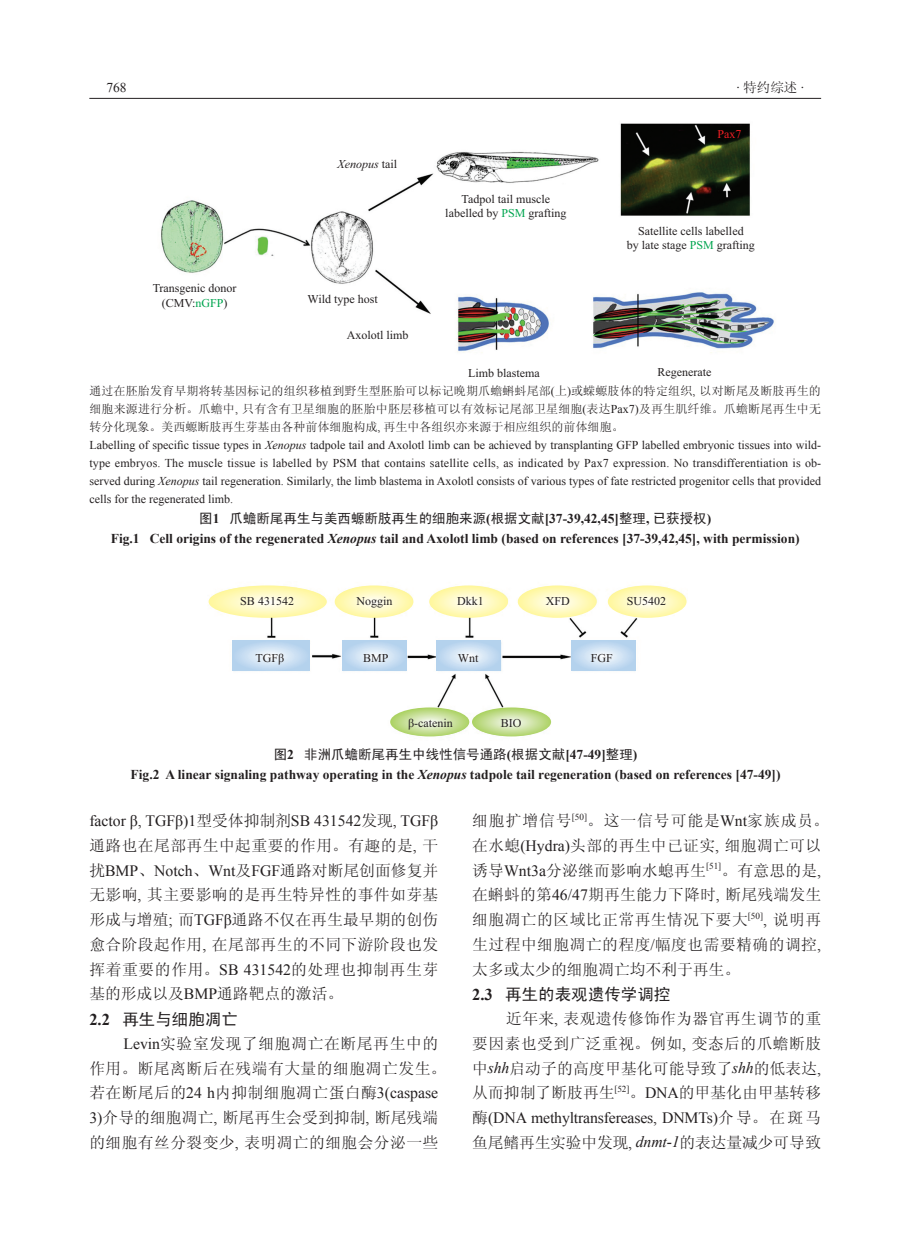
<style>
.page{position:relative;width:919px;height:1238px;background:#fff}
.page>*{position:absolute;margin:0;border:0;box-sizing:border-box;transform-origin:0 0}
.标题2{font:16.5px "Sim Hei";color:#231f20}
.正文{font:15.75px/24.8px "Sim Sun";letter-spacing:.03em;color:#231f20;text-align:justify}
.表头_图题{font:700 13.5px "Times New Roman";color:#231f20}
.表头_图题-2{font:13.5px "Sim Hei";color:#231f20}
.t1{font:13.5px "Sim Sun";color:#231f20}
.t2{font:13.5px "Times New Roman";color:#231f20}
.表格_图注{font:12px/14.4px "Times New Roman";color:#231f20;text-align:center}
.表格_图注-2{font:12px/18px "Sim Sun";color:#231f20;text-align:justify}
.t3{font:italic 12px "Times New Roman";color:#231f20}
.t4{font:12px "Times New Roman";color:#ee1e23}
.s1{font-family:"Times New Roman"}
.s2{font-style:normal}
.s3{color:#00a54f}
.s4{font-style:italic}
.s5{font-family:"Times New Roman";font-weight:700}
.s6{font-family:"Times New Roman";font-style:italic}
</style>
<div class="page">
<hr style="left:89px;top:98px;width:732px;height:1px;background:#231f20">
<img style="left:161px;top:123px;width:614px;height:230px">
<img style="left:234px;top:598px;width:453px;height:139px">
<svg style="left:334px;top:585px;width:79px;height:33px"></svg>
<svg style="left:208px;top:585px;width:119px;height:33px"></svg>
<svg style="left:429px;top:585px;width:79px;height:33px"></svg>
<svg style="left:390px;top:707px;width:161px;height:29px"></svg>
<svg style="left:517px;top:585px;width:79px;height:33px"></svg>
<svg style="left:607px;top:585px;width:79px;height:33px"></svg>
<svg style="left:232px;top:640px;width:77px;height:31px;background:#c6dcf1"></svg>
<svg style="left:342px;top:640px;width:64px;height:31px;background:#c6dcf1"></svg>
<svg style="left:436px;top:640px;width:64px;height:31px;background:#c6dcf1"></svg>
<svg style="left:571px;top:640px;width:64px;height:31px;background:#c6dcf1"></svg>
<p class="t2" style="left:106px;top:79px;width:22px">768</p>
<p class="t1" style="left:736px;top:81px;width:69px"><span class="s1">·</span> 特约综述 <span class="s1">·</span></p>
<p class="t3" style="left:337px;top:156px;width:61px">Xenopus <span class="s2">tail</span></p>
<p class="表格_图注" style="left:153px;top:281px;width:85px">Transgenic donor (CMV:<span class="s3">nGFP</span>)</p>
<p class="表格_图注" style="left:307px;top:291px;width:72px">Wild type host</p>
<p class="表格_图注" style="left:347px;top:327px;width:63px">Axolotl limb</p>
<p class="表格_图注" style="left:445px;top:191px;width:122px">Tadpol tail muscle labelled by <span class="s3">PSM</span> grafting</p>
<p class="t4" style="left:717px;top:125px;width:25px">Pax7</p>
<p class="表格_图注" style="left:627px;top:223px;width:129px">Satellite cells labelled<br>by late stage <span class="s3">PSM</span> grafting</p>
<p class="表格_图注" style="left:468px;top:365px;width:73px">Limb blastema</p>
<p class="表格_图注" style="left:657px;top:365px;width:55px">Regenerate</p>
<p class="表格_图注-2" style="left:89px;top:382px;width:733px">通过在胚胎发育早期将转基因标记的组织移植到野生型胚胎可以标记晚期爪蟾蝌蚪尾部<span class="s1">(</span>上<span class="s1">)</span>或蝾螈肢体的特定组织<span class="s1">,</span> 以对断尾及断肢再生的细胞来源进行分析。爪蟾中<span class="s1">,</span> 只有含有卫星细胞的胚胎中胚层移植可以有效标记尾部卫星细胞<span class="s1">(</span>表达<span class="s1">Pax7)</span>及再生肌纤维。爪蟾断尾再生中无转分化现象。美西螈断肢再生芽基由各种前体细胞构成<span class="s1">,</span> 再生中各组织亦来源于相应组织的前体细胞。</p>
<p class="表格_图注" style="left:89px;top:436px;width:733px;line-height:18px;text-align:justify">Labelling of specific tissue types in <span class="s4">Xenopus</span> tadpole tail and Axolotl limb can be achieved by transplanting GFP labelled embryonic tissues into wild&shy;type embryos. The muscle tissue is labelled by PSM that contains satellite cells, as indicated by Pax7 expression. No transdifferentiation is ob&shy;served during <span class="s4">Xenopus</span> tail regeneration. Similarly, the limb blastema in Axolotl consists of various types of fate restricted progenitor cells that provided cells for the regenerated limb.</p>
<p class="表头_图题-2" style="left:199px;top:511px;width:513px">图<span class="s5">1</span> 爪蟾断尾再生与美西螈断肢再生的细胞来源<span class="s5">(</span>根据文献<span class="s5">[37-39,42,45]</span>整理<span class="s5">,</span> 已获授权<span class="s5">)</span></p>
<p class="表头_图题" style="left:111px;top:529px;width:690px">Fig.1 Cell origins of the regenerated <span class="s4">Xenopus</span> tail and Axolotl limb (based on references [37-39,42,45], with permission)</p>
<p class="表格_图注" style="left:240px;top:594px;width:55px">SB 431542</p>
<p class="表格_图注" style="left:255px;top:651px;width:30px">TGFβ</p>
<p class="表格_图注" style="left:356px;top:594px;width:37px">Noggin</p>
<p class="表格_图注" style="left:457px;top:594px;width:28px">Dkk1</p>
<p class="表格_图注" style="left:546px;top:594px;width:25px">XFD</p>
<p class="表格_图注" style="left:626px;top:594px;width:41px">SU5402</p>
<p class="表格_图注" style="left:363px;top:651px;width:27px">BMP</p>
<p class="表格_图注" style="left:458px;top:651px;width:22px">Wnt</p>
<p class="表格_图注" style="left:590px;top:651px;width:24px">FGF</p>
<p class="表格_图注" style="left:408px;top:715px;width:46px">β-catenin</p>
<p class="表格_图注" style="left:500px;top:715px;width:22px">BIO</p>
<p class="表头_图题-2" style="left:274px;top:747px;width:365px">图<span class="s5">2</span> 非洲爪蟾断尾再生中线性信号通路<span class="s5">(</span>根据文献<span class="s5">[47-49]</span>整理<span class="s5">)</span></p>
<p class="表头_图题" style="left:131px;top:765px;width:651px">Fig.2 A linear signaling pathway operating in the <span class="s4">Xenopus</span> tadpole tail regeneration (based on references [47-49])</p>
<p class="正文" style="left:89px;top:808px;width:350px"><span class="s1">factor β, TGFβ)1</span>型受体抑制剂<span class="s1">SB 431542</span>发现<span class="s1">, TGFβ</span>通路也在尾部再生中起重要的作用。有趣的是<span class="s1">,</span> 干扰<span class="s1">BMP</span>、<span class="s1">Notch</span>、<span class="s1">Wnt</span>及<span class="s1">FGF</span>通路对断尾创面修复并无影响<span class="s1">,</span> 其主要影响的是再生特异性的事件如芽基形成与增殖<span class="s1">;</span> 而<span class="s1">TGFβ</span>通路不仅在再生最早期的创伤愈合阶段起作用<span class="s1">,</span> 在尾部再生的不同下游阶段也发挥着重要的作用。<span class="s1">SB 431542</span>的处理也抑制再生芽基的形成以及<span class="s1">BMP</span>通路靶点的激活。</p>
<p class="标题2" style="left:89px;top:1010px;width:150px"><span class="s5">2.2</span> 再生与细胞凋亡</p>
<p class="正文" style="left:89px;top:1030px;width:358px;text-align:left;text-indent:34px"><span class="s1">Levin</span>实验室发现了细胞凋亡在断尾再生中的作用。断尾离断后在残端有大量的细胞凋亡发生。若在断尾后的<span class="s1">24 h</span>内抑制细胞凋亡蛋白酶<span class="s1">3(caspase<br>3)</span>介导的细胞凋亡<span class="s1">,</span> 断尾再生会受到抑制<span class="s1">,</span> 断尾残端的细胞有丝分裂变少<span class="s1">,</span> 表明凋亡的细胞会分泌一些</p>
<p class="正文" style="left:472px;top:808px;width:358px;text-align:left">细胞扩增信号<sup>[50]</sup>。这一信号可能是<span class="s1">Wnt</span>家族成员。在水螅<span class="s1">(Hydra)</span>头部的再生中已证实<span class="s1">,</span> 细胞凋亡可以诱导<span class="s1">Wnt3a</span>分泌继而影响水螅再生<sup>[51]</sup>。有意思的是<span class="s1">,</span>在蝌蚪的第<span class="s1">46/47</span>期再生能力下降时<span class="s1">,</span> 断尾残端发生细胞凋亡的区域比正常再生情况下要大<sup>[50]</sup><span class="s1">,</span> 说明再生过程中细胞凋亡的程度<span class="s1">/</span>幅度也需要精确的调控<span class="s1">,</span>太多或太少的细胞凋亡均不利于再生。</p>
<p class="标题2" style="left:472px;top:985px;width:199px"><span class="s5">2.3</span> 再生的表观遗传学调控</p>
<p class="正文" style="left:472px;top:1006px;width:350px;text-indent:34px">近年来<span class="s1">,</span> 表观遗传修饰作为器官再生调节的重要因素也受到广泛重视。例如<span class="s1">,</span> 变态后的爪蟾断肢中<span class="s6">shh</span>启动子的高度甲基化可能导致了<span class="s6">shh</span>的低表达<span class="s1">,</span>从而抑制了断肢再生<sup>[52]</sup>。<span class="s1">DNA</span>的甲基化由甲基转移酶<span class="s1">(DNA methyltransfereases, DNMTs)</span>介导。在斑马鱼尾鳍再生实验中发现<span class="s1">,</span> <span class="s6">dnmt-1</span>的表达量减少可导致</p>
</div>
